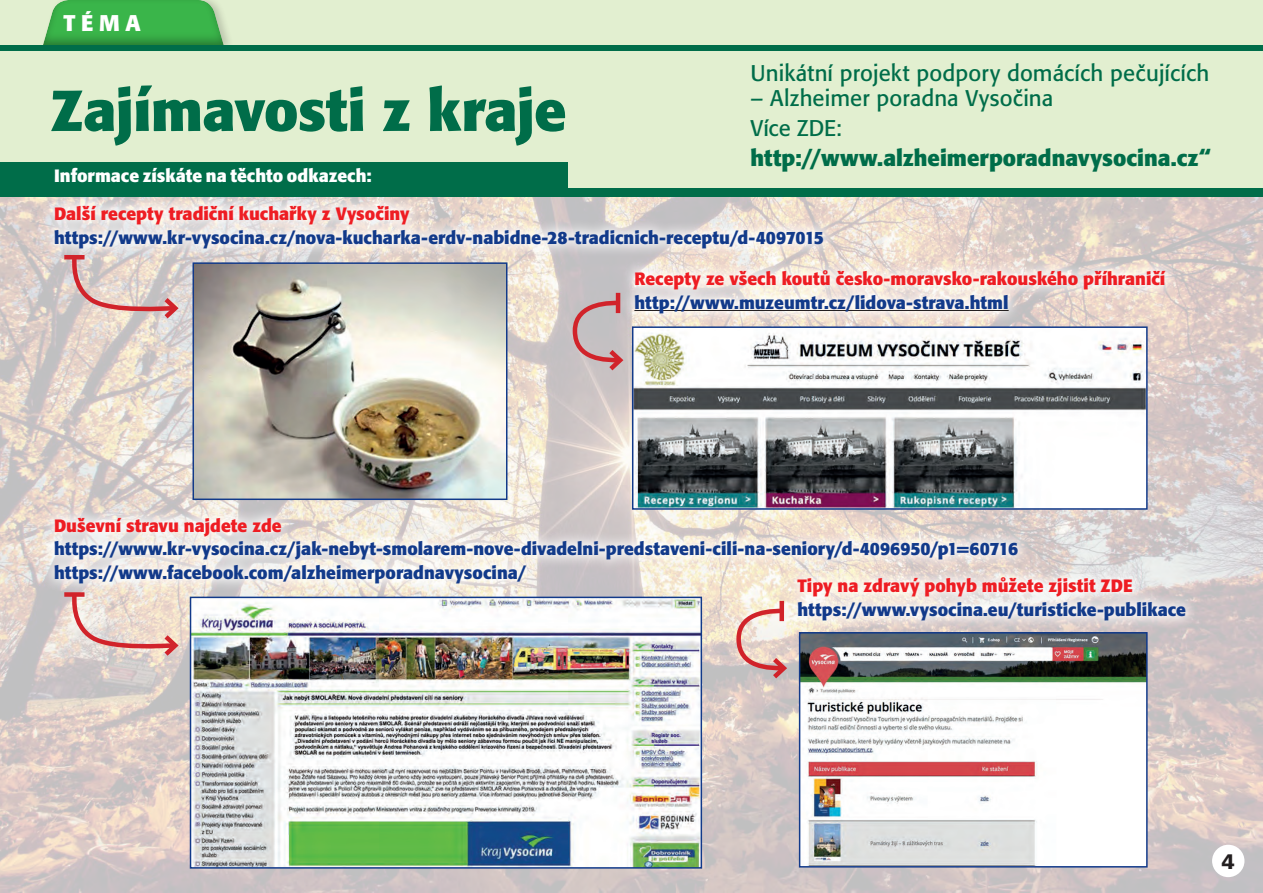
<style>
.page{position:relative;width:1263px;height:893px;background:#fff}
.page>*{position:absolute;margin:0;border:0;box-sizing:border-box;transform-origin:0 0}
.t1{font:700 57px "Formata CE";letter-spacing:-.01em;color:#006d49}
.t2{font:22.5px/29.7px "Formata CE";letter-spacing:.005em;color:#006d49}
.t3{font:700 22.5px "Formata CE";color:#006d49}
.t4{font:700 22.5px "Formata CE";color:#fff}
.t5{font:900 21px "Frutiger LT Pro";color:#231f20}
.t6{font:700 17.7px/23.7px "Formata CE";color:#123a8a}
.t7{font:700 17.7px "Formata CE";color:#ee1d23}
.t8{font:700 17.7px "Formata CE";color:#fff}
</style>
<div class="page">
<img style="left:0;top:196px;width:1263px;height:697px">
<div style="left:0;top:0;width:1263px;height:189px;background:#e2efd0"></div>
<svg style="left:41px;top:196px;width:795px;height:65px;background:#e3ded9"></svg>
<svg style="left:621px;top:257px;width:557px;height:70px"></svg>
<hr style="left:634px;top:310px;width:375px;height:1px;background:#231f20">
<svg style="left:41px;top:504px;width:990px;height:93px"></svg>
<svg style="left:784px;top:565px;width:415px;height:69px"></svg>
<img style="left:195px;top:265px;width:309px;height:232px">
<div style="left:192px;top:262px;width:315px;height:238px;border:2px solid #123a8a"></div>
<img style="left:193px;top:600px;width:506px;height:266px">
<div style="left:190px;top:597px;width:512px;height:272px;border:2px solid #123a8a"></div>
<img style="left:802px;top:635px;width:343px;height:229px">
<div style="left:799px;top:632px;width:349px;height:235px;border:2px solid #123a8a"></div>
<img style="left:635px;top:329px;width:510px;height:178px">
<div style="left:632px;top:326px;width:516px;height:184px;border:2px solid #123a8a"></div>
<div style="left:0;top:162px;width:567px;height:27px;background:#006d49"></div>
<div style="left:0;top:188px;width:1263px;height:8px;background:#006d49"></div>
<svg style="left:64px;top:255px;width:6px;height:4px"></svg>
<svg style="left:70px;top:253px;width:112px;height:70px;background:#dbc1bc"></svg>
<hr style="left:616px;top:293px;width:4px;height:20px;background:#d1232a">
<svg style="left:570px;top:298px;width:57px;height:77px;background:#c7a8aa"></svg>
<div style="left:779px;top:601px;width:5px;height:20px;background:#d1232a"></div>
<svg style="left:734px;top:606px;width:56px;height:77px;background:#e2beb7"></svg>
<div style="left:64px;top:592px;width:21px;height:5px;background:#d1232a"></div>
<svg style="left:70px;top:590px;width:112px;height:70px;background:#e7cbc1"></svg>
<div style="left:41px;top:0;width:193px;height:52px;background:#231f20;opacity:.2"></div>
<div style="left:42px;top:0;width:184px;height:46px;background:#231f20;opacity:.4"></div>
<div style="left:0;top:45px;width:1263px;height:6px;background:#006d49"></div>
<div style="left:1212px;top:845px;width:32px;height:32px;background:#fff;border-radius:50%"></div>
<p class="t4" style="left:64px;top:10px;width:79px">TÉMA</p>
<h1 class="t1" style="left:50px;top:78px;width:518px">Zajímavosti z kraje</h1>
<p class="t8" style="left:54px;top:166px;width:319px">Informace získáte na těchto odkazech:</p>
<p class="t2" style="left:750px;top:58px;width:460px">Unikátní projekt podpory domácích pečujících</p>
<p class="t2" style="left:750px;top:84px;width:304px">– Alzheimer poradna Vysočina<br>Více ZDE:</p>
<p class="t3" style="left:750px;top:145px;width:461px">http://www.alzheimerporadnavysocina.cz“</p>
<p class="t7" style="left:54px;top:203px;width:357px">Další recepty tradiční kuchařky z Vysočiny</p>
<p class="t6" style="left:54px;top:226px;width:771px">https://www.kr-vysocina.cz/nova-kucharka-erdv-nabidne-28-tradicnich-receptu/d-4097015</p>
<p class="t7" style="left:634px;top:269px;width:532px">Recepty ze všech koutů česko-moravsko-rakouského příhraničí</p>
<p class="t6" style="left:634px;top:291px;width:376px">http://www.muzeumtr.cz/lidova-strava.html</p>
<p class="t7" style="left:54px;top:515px;width:229px">Duševní stravu najdete zde</p>
<p class="t6" style="left:54px;top:538px;width:966px">https://www.kr-vysocina.cz/jak-nebyt-smolarem-nove-divadelni-predstaveni-cili-na-seniory/d-4096950/p1=60716 https://www.facebook.com/alzheimerporadnavysocina/</p>
<p class="t7" style="left:797px;top:576px;width:337px">Tipy na zdravý pohyb můžete zjistit ZDE</p>
<p class="t6" style="left:797px;top:598px;width:390px">https://www.vysocina.eu/turisticke-publikace</p>
<p class="t5" style="left:1222px;top:848px;width:14px">4</p>
</div>
